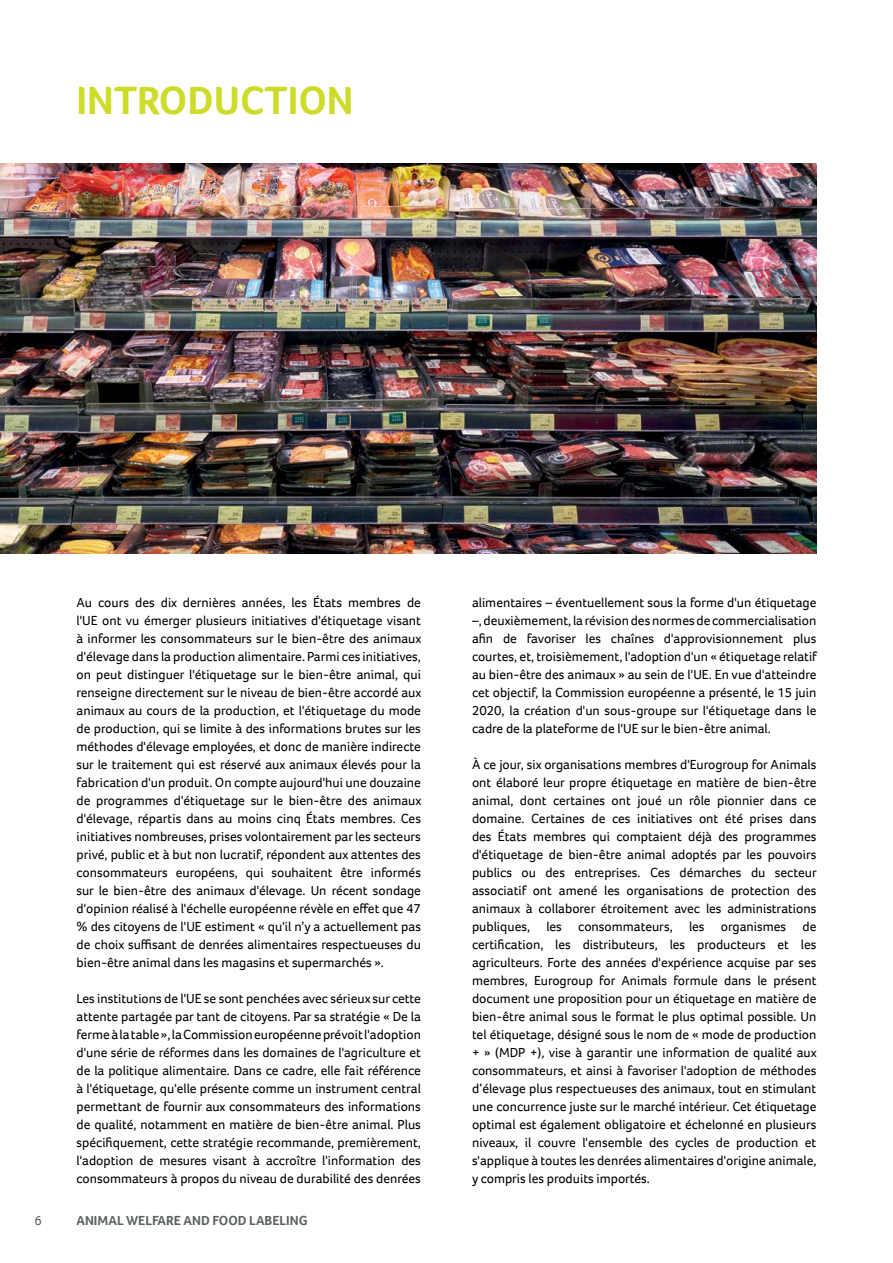
<style>
.page{position:relative;width:893px;height:1263px;background:#fff}
.page>*{position:absolute;margin:0;border:0;box-sizing:border-box;transform-origin:0 0}
.t1{font:700 40.5px "Foco";color:#cddc29}
.t2{font:13.5px/18px "Foco";color:#000;text-align:justify}
.t3{font:700 13.5px "Foco";color:#5d6162}
.t4{font:13.5px "Foco";color:#5d6162}
</style>
<div class="page">
<img style="left:0;top:163px;width:816px;height:390px">
<h1 class="t1" style="left:77px;top:73px;width:279px">INTRODUCTION</h1>
<p class="t2" style="left:77px;top:593px;width:346px">Au cours des dix dernières années, les États membres de l'UE ont vu émerger plusieurs initiatives d'étiquetage visant à informer les consommateurs sur le bien-être des animaux d'élevage dans la production alimentaire. Parmi ces initiatives, on peut distinguer l'étiquetage sur le bien-être animal, qui renseigne directement sur le niveau de bien-être accordé aux animaux au cours de la production, et l'étiquetage du mode de production, qui se limite à des informations brutes sur les méthodes d'élevage employées, et donc de manière indirecte sur le traitement qui est réservé aux animaux élevés pour la fabrication d'un produit. On compte aujourd'hui une douzaine de programmes d'étiquetage sur le bien-être des animaux d'élevage, répartis dans au moins cinq États membres. Ces initiatives nombreuses, prises volontairement par les secteurs privé, public et à but non lucratif, répondent aux attentes des consommateurs européens, qui souhaitent être informés sur le bien-être des animaux d'élevage. Un récent sondage d'opinion réalisé à l'échelle européenne révèle en effet que 47 % des citoyens de l'UE estiment « qu'il n’y a actuellement pas de choix suffisant de denrées alimentaires respectueuses du bien-être animal dans les magasins et supermarchés ».</p>
<p class="t2" style="left:77px;top:989px;width:346px">Les institutions de l'UE se sont penchées avec sérieux sur cette attente partagée par tant de citoyens. Par sa stratégie « De la ferme à la table », la Commission européenne prévoit l'adoption d'une série de réformes dans les domaines de l'agriculture et de la politique alimentaire. Dans ce cadre, elle fait référence à l'étiquetage, qu'elle présente comme un instrument central permettant de fournir aux consommateurs des informations de qualité, notamment en matière de bien-être animal. Plus spécifiquement, cette stratégie recommande, premièrement, l'adoption de mesures visant à accroître l'information des consommateurs à propos du niveau de durabilité des denrées</p>
<p class="t4" style="left:35px;top:1212px;width:9px">6</p>
<p class="t3" style="left:77px;top:1212px;width:233px">ANIMAL WELFARE AND FOOD LABELING</p>
<p class="t2" style="left:472px;top:593px;width:346px">alimentaires – éventuellement sous la forme d'un étiquetage –, deuxièmement, la révision des normes de commercialisation afin de favoriser les chaînes d'approvisionnement plus courtes, et, troisièmement, l'adoption d'un « étiquetage relatif au bien-être des animaux » au sein de l'UE. En vue d'atteindre cet objectif, la Commission européenne a présenté, le 15 juin 2020, la création d'un sous-groupe sur l'étiquetage dans le cadre de la plateforme de l'UE sur le bien-être animal.</p>
<p class="t2" style="left:472px;top:755px;width:346px">À ce jour, six organisations membres d'Eurogroup for Animals ont élaboré leur propre étiquetage en matière de bien-être animal, dont certaines ont joué un rôle pionnier dans ce domaine. Certaines de ces initiatives ont été prises dans des États membres qui comptaient déjà des programmes d'étiquetage de bien-être animal adoptés par les pouvoirs publics ou des entreprises. Ces démarches du secteur associatif ont amené les organisations de protection des animaux à collaborer étroitement avec les administrations publiques, les consommateurs, les organismes de certification, les distributeurs, les producteurs et les agriculteurs. Forte des années d'expérience acquise par ses membres, Eurogroup for Animals formule dans le présent document une proposition pour un étiquetage en matière de bien-être animal sous le format le plus optimal possible. Un tel étiquetage, désigné sous le nom de « mode de production + » (MDP +), vise à garantir une information de qualité aux consommateurs, et ainsi à favoriser l'adoption de méthodes d’élevage plus respectueuses des animaux, tout en stimulant une concurrence juste sur le marché intérieur. Cet étiquetage optimal est également obligatoire et échelonné en plusieurs niveaux, il couvre l'ensemble des cycles de production et s'applique à toutes les denrées alimentaires d'origine animale, y compris les produits importés.</p>
</div>
